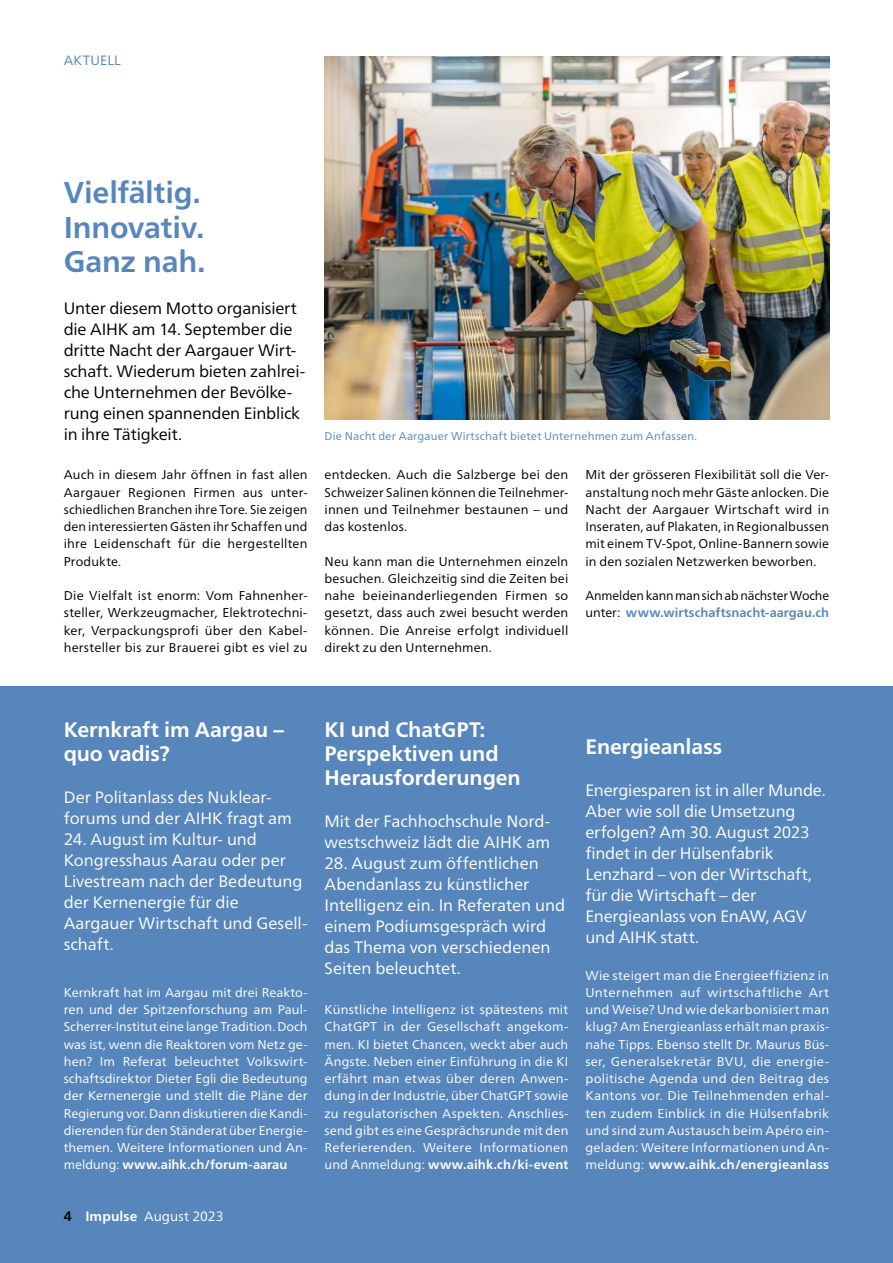
<style>
.page{position:relative;width:893px;height:1263px;background:#fff}
.page>*{position:absolute;margin:0;border:0;box-sizing:border-box;transform-origin:0 0}
.t1{font:700 30px/34.5px "Frutiger Neue LT Pro";letter-spacing:-.005em;color:#5786bd}
.t2{font:700 21px/24px "Frutiger Neue LT Pro";color:#fff}
.t3{font:16.5px/21px "Frutiger Neue LT Pro";letter-spacing:-.005em;color:#fff}
.t4{font:16.5px/21px "Frutiger Neue LT Pro";letter-spacing:-.015em;color:#000}
.t5{font:13.5px "Frutiger Neue LT Pro";letter-spacing:.005em;color:#fff}
.t6{font:13.5px "Frutiger Neue LT Pro";letter-spacing:.015em;color:#5786bd}
.t7{font:12.75px/17.2px "Frutiger Neue LT Pro";letter-spacing:.01em;color:#fff;text-align:justify}
.t8{font:12.75px/17.2px "Frutiger Neue LT Pro";letter-spacing:.01em;color:#000;text-align:justify}
.t9{font:12.75px/17.2px "Frutiger Neue LT Pro";letter-spacing:-.01em;color:#000}
.t10{font:11.25px "Frutiger Neue LT Pro";letter-spacing:.015em;color:#5786bd}
.s1{font-weight:700;color:#5786bd}
.s2{font-weight:700}
.s3{font-weight:700;color:#000}
</style>
<div class="page">
<div style="left:0;top:686px;width:893px;height:577px;background:#5786bd"></div>
<img style="left:325px;top:57px;width:504px;height:362px">
<p class="t6" style="left:64px;top:52px;width:59px">AKTUELL</p>
<h1 class="t1" style="left:64px;top:175px;width:143px">Vielfältig.<br>Innovativ.<br>Ganz nah.</h1>
<p class="t4" style="left:64px;top:298px;width:243px">Unter diesem Motto organisiert die AIHK am 14. September die dritte Nacht der Aargauer Wirt&shy;schaft. Wiederum bieten zahlrei&shy;che Unternehmen der Bevölke&shy;rung einen spannenden Einblick in ihre Tätigkeit.</p>
<p class="t8" style="left:64px;top:466px;width:245px">Auch in diesem Jahr öffnen in fast allen Aargauer Regionen Firmen aus unter&shy;schiedlichen Branchen ihre Tore. Sie zeigen den interessierten Gästen ihr Schaffen und ihre Leidenschaft für die hergestellten Produkte.</p>
<p class="t8" style="left:64px;top:587px;width:245px">Die Vielfalt ist enorm: Vom Fahnenher&shy;steller, Werkzeugmacher, Elektrotechni&shy;ker, Verpackungsprofi über den Kabel&shy;hersteller bis zur Brauerei gibt es viel zu</p>
<p class="t10" style="left:325px;top:430px;width:374px">Die Nacht der Aargauer Wirtschaft bietet Unternehmen zum Anfassen.</p>
<p class="t8" style="left:325px;top:466px;width:245px">entdecken. Auch die Salzberge bei den Schweizer Salinen können die Teilnehmer&shy;innen und Teilnehmer bestaunen – und das kostenlos.</p>
<p class="t8" style="left:325px;top:552px;width:245px">Neu kann man die Unternehmen einzeln besuchen. Gleichzeitig sind die Zeiten bei nahe beieinanderliegenden Firmen so gesetzt, dass auch zwei besucht werden können. Die Anreise erfolgt individuell direkt zu den Unternehmen.</p>
<p class="t8" style="left:585px;top:466px;width:245px">Mit der grösseren Flexibilität soll die Ver&shy;anstaltung noch mehr Gäste anlocken. Die Nacht der Aargauer Wirtschaft wird in Inseraten, auf Plakaten, in Regionalbussen mit einem TV-Spot, Online-Bannern sowie in den sozialen Netzwerken beworben.</p>
<p class="t9" style="left:585px;top:587px;width:245px">Anmelden kann man sich ab nächster Woche unter: <span class="s1">www.wirtschaftsnacht-aargau.ch</span></p>
<h2 class="t2" style="left:64px;top:718px;width:222px">Kernkraft im Aargau – quo vadis?</h2>
<p class="t3" style="left:64px;top:787px;width:229px">Der Politanlass des Nuklear&shy;forums und der AIHK fragt am</p>
<p class="t3" style="left:64px;top:829px;width:245px">24. August im Kultur- und<br>Kongresshaus Aarau oder per<br>Livestream nach der Bedeutung der Kernenergie für die<br>Aargauer Wirtschaft und Gesell&shy;schaft.</p>
<p class="t7" style="left:64px;top:984px;width:245px">Kernkraft hat im Aargau mit drei Reakto&shy;ren und der Spitzenforschung am Paul-Scherrer-Institut eine lange Tradition. Doch was ist, wenn die Reaktoren vom Netz ge&shy;hen? Im Referat beleuchtet Volkswirt&shy;schaftsdirektor Dieter Egli die Bedeutung der Kernenergie und stellt die Pläne der Regierung vor. Dann diskutieren die Kandi&shy;dierenden für den Ständerat über Energie&shy;themen. Weitere Informationen und An&shy;meldung: <span class="s2">www.aihk.ch/forum-aarau</span></p>
<p class="t5" style="left:64px;top:1208px;width:161px"><span class="s3">4</span> <span class="s2">Impulse</span> August 2023</p>
<h2 class="t2" style="left:325px;top:718px;width:198px">KI und ChatGPT:<br>Perspektiven und<br>Herausforderungen</h2>
<p class="t3" style="left:325px;top:811px;width:227px">Mit der Fachhochschule Nord&shy;westschweiz lädt die AIHK am</p>
<p class="t3" style="left:325px;top:853px;width:242px">28. August zum öffentlichen<br>Abendanlass zu künstlicher<br>Intelligenz ein. In Referaten und einem Podiumsgespräch wird das Thema von verschiedenen<br>Seiten beleuchtet.</p>
<p class="t7" style="left:325px;top:1001px;width:245px">Künstliche Intelligenz ist spätestens mit ChatGPT in der Gesellschaft angekom&shy;men. KI bietet Chancen, weckt aber auch Ängste. Neben einer Einführung in die KI erfährt man etwas über deren Anwen&shy;dung in der Industrie, über ChatGPT sowie zu regulatorischen Aspekten. Anschlies&shy;send gibt es eine Gesprächsrunde mit den Referierenden. Weitere Informationen und Anmeldung: <span class="s2">www.aihk.ch/ki-event</span></p>
<h2 class="t2" style="left:585px;top:735px;width:138px">Energieanlass</h2>
<p class="t3" style="left:585px;top:780px;width:242px">Energiesparen ist in aller Munde.<br>Aber wie soll die Umsetzung erfolgen? Am 30. August 2023 findet in der Hülsenfabrik<br>Lenzhard – von der Wirtschaft, für die Wirtschaft – der<br>Energieanlass von EnAW, AGV und AIHK statt.</p>
<p class="t7" style="left:585px;top:966px;width:245px">Wie steigert man die Energieeffizienz in Unternehmen auf wirtschaftliche Art und Weise? Und wie dekarbonisiert man klug? Am Energieanlass erhält man praxis&shy;nahe Tipps. Ebenso stellt Dr. Maurus Büs&shy;ser, Generalsekretär BVU, die energie&shy;politische Agenda und den Beitrag des Kantons vor. Die Teilnehmenden erhal&shy;ten zudem Einblick in die Hülsenfabrik und sind zum Austausch beim Apéro ein&shy;geladen: Weitere Informationen und An&shy;meldung: <span class="s2">www.aihk.ch/energieanlass</span></p>
</div>
